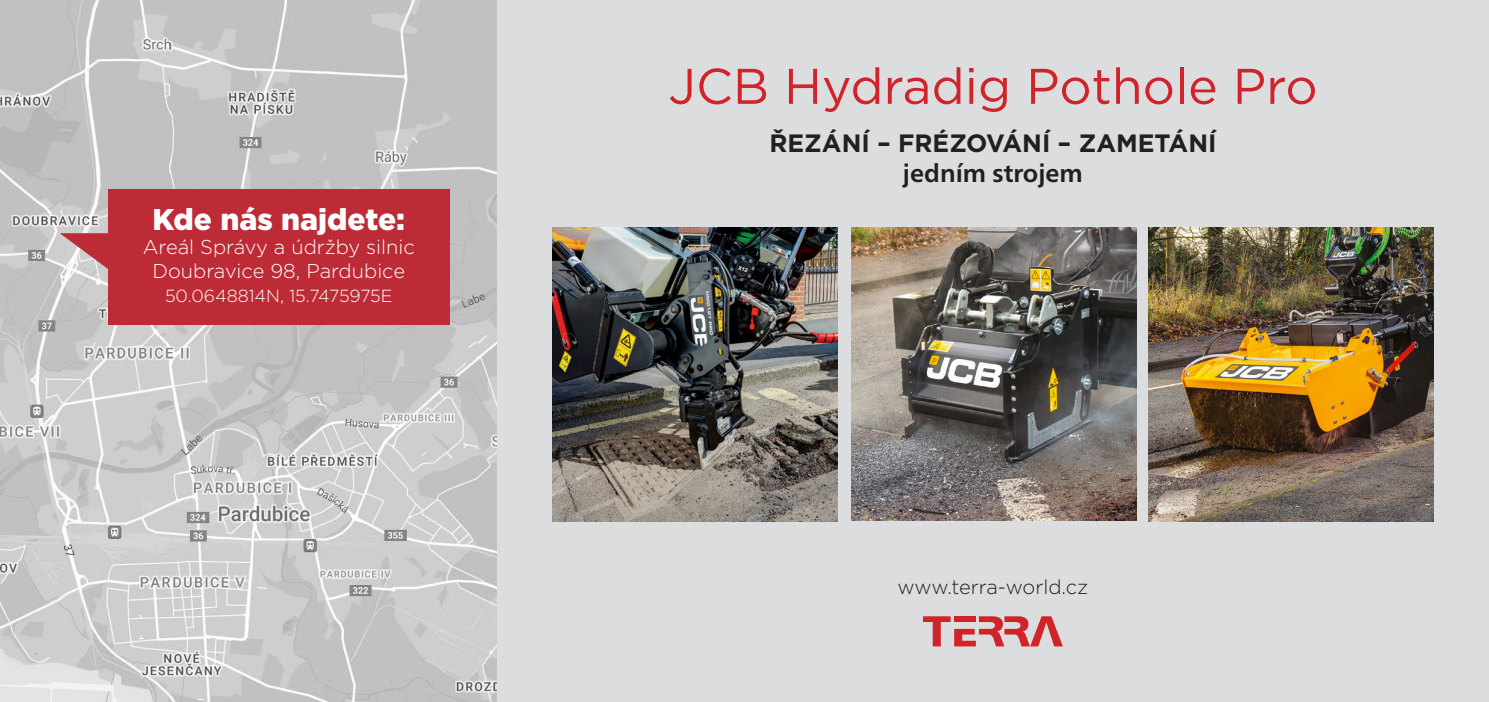
<style>
.page{position:relative;width:1489px;height:702px;background:#fff}
.page>*{position:absolute;margin:0;border:0;box-sizing:border-box;transform-origin:0 0}
.t1{font:50px "Gotham";color:#d1232a}
.t2{font:900 30px "Gotham";color:#fff}
.t3{font:700 25px "Gotham";color:#231f20}
.t4{font:700 25px "Frutiger Neue LT Pro";color:#231f20}
.t5{font:300 20px/24px "Gotham";color:#fff;text-align:center}
.t6{font:300 20px "Gotham";color:#231f20}
.t7{font:300 17.5px "Gotham";color:#fff}
</style>
<div class="page">
<div style="left:489px;top:0;width:999px;height:702px;background:#dcdddf"></div>
<img style="left:0;top:0;width:496px;height:702px">
<div style="left:108px;top:189px;width:342px;height:135px;background:#bd2b36"></div>
<svg style="left:60px;top:233px;width:48px;height:36px;background:#ca8186"></svg>
<svg style="left:923px;top:616px;width:139px;height:30px"></svg>
<img style="left:552px;top:228px;width:285px;height:293px">
<img style="left:851px;top:227px;width:285px;height:294px">
<img style="left:1148px;top:228px;width:285px;height:293px">
<h2 class="t2" style="left:152px;top:198px;width:254px">Kde nás najdete:</h2>
<p class="t5" style="left:143px;top:234px;width:273px">Areál Správy a údržby silnic<br>Doubravice 98, Pardubice</p>
<p class="t7" style="left:165px;top:284px;width:229px">50.0648814N, 15.7475975E</p>
<h1 class="t1" style="left:668px;top:54px;width:650px">JCB Hydradig Pothole Pro</h1>
<p class="t3" style="left:769px;top:126px;width:448px">ŘEZÁNÍ – FRÉZOVÁNÍ – ZAMETÁNÍ</p>
<p class="t4" style="left:902px;top:158px;width:181px">jedním strojem</p>
<p class="t6" style="left:897px;top:574px;width:192px">www.terra-world.cz</p>
</div>
